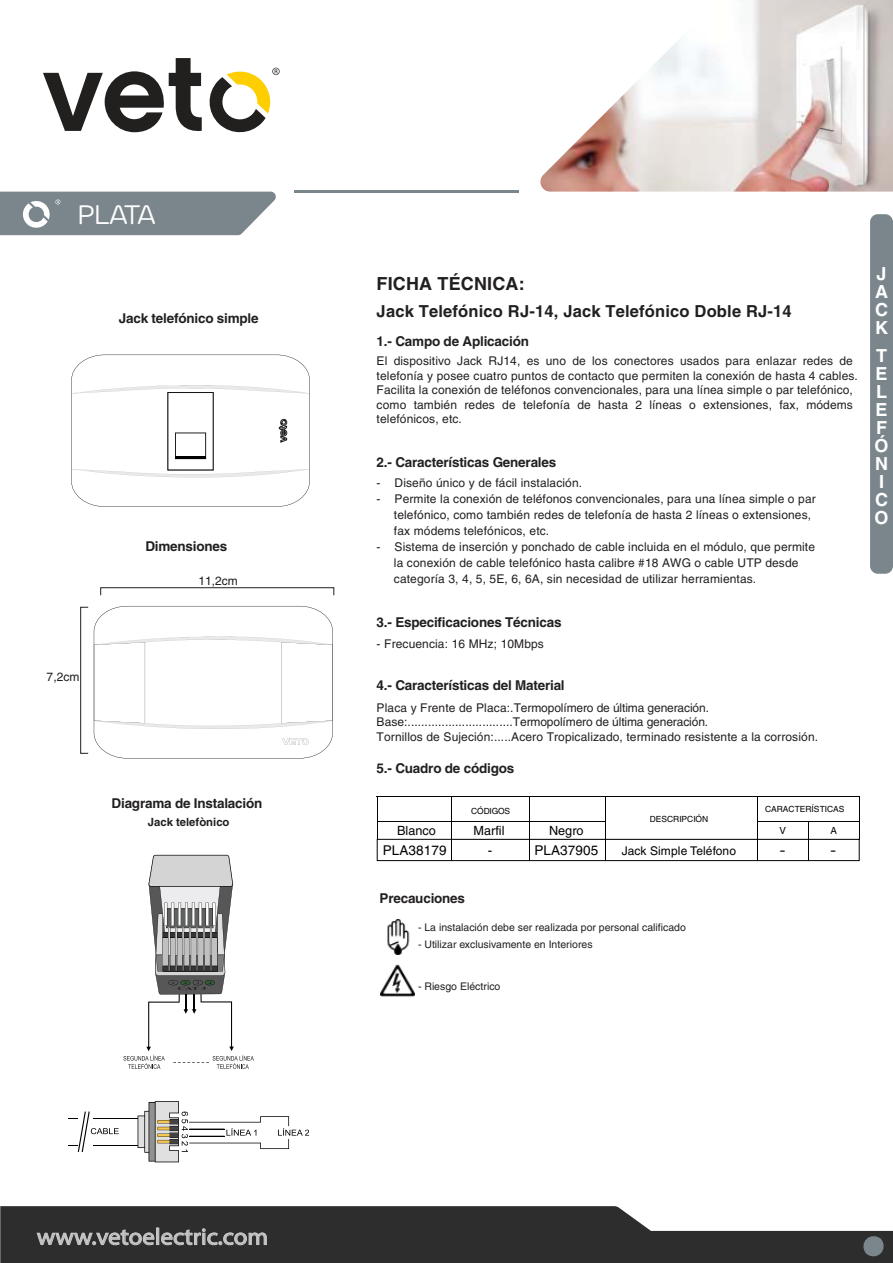
<style>
.page{position:relative;width:893px;height:1263px;background:#fff}
.page>*{position:absolute;margin:0;border:0;box-sizing:border-box;transform-origin:0 0}
.t1{font:26.7px "Byom";letter-spacing:-.05em;color:#fff}
.t2{font:300 22.95px "Helvetica";color:#c6c6c7;scale:1.08 1}
.t3{font:700 18px/18px "Helvetica";color:#fff}
.t4{font:700 18px "Helvetica";letter-spacing:.01em;color:#221f1f}
.t5{font:18px "Myriad Pro";color:#020203}
.t6{font:700 16.5px "Helvetica";letter-spacing:.01em;color:#221f1f}
.t7{font:700 13.5px "Helvetica";letter-spacing:-.015em;color:#221f1f}
.t8{font:13.5px "Helvetica";letter-spacing:.01em;color:#020203}
.t9{font:12.75px "Helvetica";color:#020303}
.t10{font:12px/14.4px "Helvetica";letter-spacing:.01em;color:#231f20}
.t11{font:12px "Helvetica";letter-spacing:.01em;color:#020203}
.t12{font:12px "Helvetica";color:#221f1f}
.t13{font:700 11.4px "Helvetica";color:#231f20}
.t14{font:10.5px "Helvetica";color:#221f1f}
.t15{font:9.75px "Helvetica";color:#020303}
.t16{font:8.4px "Helvetica";letter-spacing:-.005em;color:#020303}
</style>
<div class="page">
<div style="left:870px;top:214px;width:23px;height:360px;background:#7b868c;border-radius:8px"></div>
<svg style="left:0;top:1206px;width:893px;height:57px;background:#4b4b4b"></svg>
<svg style="left:858px;top:1230px;width:31px;height:32px"></svg>
<svg style="left:36px;top:1228px;width:231px;height:18px;background:#5a5a5b"></svg>
<hr style="left:294px;top:190px;width:225px;height:2px;background:#7b868c">
<svg style="left:43px;top:58px;width:237px;height:75px"></svg>
<svg style="left:0;top:192px;width:276px;height:43px;background:#869095"></svg>
<img style="left:540px;top:0;width:353px;height:192px">
<img style="left:387px;top:919px;width:23px;height:35px">
<img style="left:381px;top:964px;width:33px;height:33px">
<svg style="left:123px;top:855px;width:131px;height:214px"></svg>
<svg style="left:138px;top:1101px;width:171px;height:61px"></svg>
<hr style="left:93px;top:1118px;width:45px;height:1px;background:#020203">
<hr style="left:93px;top:1145px;width:45px;height:1px;background:#020203">
<svg style="left:68px;top:1111px;width:51px;height:41px"></svg>
<hr style="left:377px;top:796px;width:228px;height:1px;background:#020303">
<hr style="left:606px;top:796px;width:151px;height:1px;background:#020303">
<hr style="left:758px;top:796px;width:101px;height:1px;background:#020303">
<hr style="left:377px;top:796px;width:1px;height:43px;background:#020303">
<hr style="left:377px;top:821px;width:228px;height:1px;background:#020303">
<hr style="left:758px;top:821px;width:50px;height:1px;background:#020303">
<hr style="left:809px;top:821px;width:50px;height:1px;background:#020303">
<svg style="left:859px;top:796px;width:1px;height:43px"></svg>
<div style="left:377px;top:839px;width:483px;height:22px;background:#fff;border:1px solid #020303"></div>
<hr style="left:529px;top:796px;width:1px;height:64px;background:#020303">
<hr style="left:452px;top:796px;width:1px;height:64px;background:#020303">
<hr style="left:605px;top:796px;width:1px;height:64px;background:#020303">
<hr style="left:808px;top:822px;width:1px;height:38px;background:#020303">
<hr style="left:757px;top:796px;width:1px;height:64px;background:#020303">
<div style="left:100px;top:587px;width:234px;height:9px;border:1px solid #221f1f"></div>
<div style="left:80px;top:607px;width:9px;height:147px;border:1px solid #221f1f"></div>
<svg style="left:94px;top:606px;width:239px;height:152px"></svg>
<svg style="left:71px;top:355px;width:239px;height:152px"></svg>
<div style="left:175px;top:433px;width:31px;height:26px;border:1px solid #221f1f"></div>
<hr style="left:175px;top:456px;width:31px;height:3px;background:#000">
<h1 class="t1" style="left:78px;top:199px;width:79px">PLATA</h1>
<p class="t7" style="left:119px;top:310px;width:141px">Jack telefónico simple</p>
<p class="t12" style="left:47px;top:672px;width:34px">7,2cm</p>
<p class="t7" style="left:145px;top:538px;width:83px">Dimensiones</p>
<p class="t12" style="left:198px;top:576px;width:41px">11,2cm</p>
<p class="t7" style="left:112px;top:795px;width:152px">Diagrama de Instalación</p>
<p class="t13" style="left:148px;top:815px;width:83px">Jack telefònico</p>
<h2 class="t2" style="left:37px;top:1223px;width:216px">www.vetoelectric.com</h2>
<h3 class="t4" style="left:377px;top:273px;width:150px">FICHA TÉCNICA:</h3>
<h3 class="t6" style="left:377px;top:301px;width:417px">Jack Telefónico RJ-14, Jack Telefónico Doble RJ-14</h3>
<p class="t7" style="left:377px;top:333px;width:154px">1.- Campo de Aplicación</p>
<p class="t10" style="left:377px;top:355px;width:483px">El dispositivo Jack RJ14, es uno de los conectores usados para enlazar redes de telefonía y posee cuatro puntos de contacto que permiten la conexión de hasta 4 cables.<br>Facilita la conexión de teléfonos convencionales, para una línea simple o par telefónico, como también redes de telefonía de hasta 2 líneas o extensiones, fax, módems telefónicos, etc.</p>
<p class="t7" style="left:377px;top:454px;width:181px">2.- Características Generales</p>
<p class="t10" style="left:377px;top:477px;width:207px">- Diseño único y de fácil instalación.</p>
<p class="t10" style="left:394px;top:492px;width:423px;line-height:15.9px;text-indent:-17px">- Permite la conexión de teléfonos convencionales, para una línea simple o par telefónico, como también redes de telefonía de hasta 2 líneas o extensiones, fax módems telefónicos, etc.</p>
<p class="t10" style="left:394px;top:540px;width:423px;line-height:15.9px;text-indent:-17px">- Sistema de inserción y ponchado de cable incluida en el módulo, que permite la conexión de cable telefónico hasta calibre #18 AWG o cable UTP desde categoría 3, 4, 5, 5E, 6, 6A, sin necesidad de utilizar herramientas.</p>
<p class="t7" style="left:377px;top:615px;width:186px">3.- Especificaciones Técnicas</p>
<p class="t10" style="left:377px;top:638px;width:169px">- Frecuencia: 16 MHz; 10Mbps</p>
<p class="t7" style="left:377px;top:677px;width:190px">4.- Características del Material</p>
<p class="t10" style="left:377px;top:701px;width:443px">Placa y Frente de Placa:.Termopolímero de última generación.<br>Base:...............................Termopolímero de última generación.<br>Tornillos de Sujeción:.....Acero Tropicalizado, terminado resistente a la corrosión.</p>
<p class="t7" style="left:377px;top:761px;width:139px">5.- Cuadro de códigos</p>
<p class="t16" style="left:471px;top:808px;width:40px">CÓDIGOS</p>
<p class="t16" style="left:765px;top:806px;width:81px">CARACTERÍSTICAS</p>
<p class="t16" style="left:650px;top:816px;width:60px">DESCRIPCIÓN</p>
<p class="t9" style="left:397px;top:825px;width:40px">Blanco</p>
<p class="t9" style="left:474px;top:825px;width:32px">Marfil</p>
<p class="t9" style="left:549px;top:825px;width:36px">Negro</p>
<p class="t15" style="left:780px;top:827px;width:8px">V</p>
<p class="t15" style="left:830px;top:827px;width:8px">A</p>
<p class="t8" style="left:383px;top:845px;width:65px">PLA38179</p>
<p class="t8" style="left:534px;top:845px;width:65px">PLA37905</p>
<p class="t8" style="left:488px;top:845px;width:6px">-</p>
<p class="t11" style="left:622px;top:846px;width:116px">Jack Simple Teléfono</p>
<h3 class="t5" style="left:780px;top:839px;width:7px">-</h3>
<h3 class="t5" style="left:830px;top:839px;width:7px">-</h3>
<p class="t7" style="left:380px;top:890px;width:87px">Precauciones</p>
<p class="t14" style="left:418px;top:923px;width:269px">- La instalación debe ser realizada por personal calificado</p>
<p class="t14" style="left:418px;top:940px;width:176px">- Utilizar exclusivamente en Interiores</p>
<p class="t14" style="left:418px;top:983px;width:84px">- Riesgo Eléctrico</p>
<h3 class="t3" style="left:875px;top:264px;width:23px">J<br>A<br>C<br>K</h3>
<h3 class="t3" style="left:874px;top:346px;width:24px;text-align:justify">T E L E F Ó N I C O</h3>
</div>
